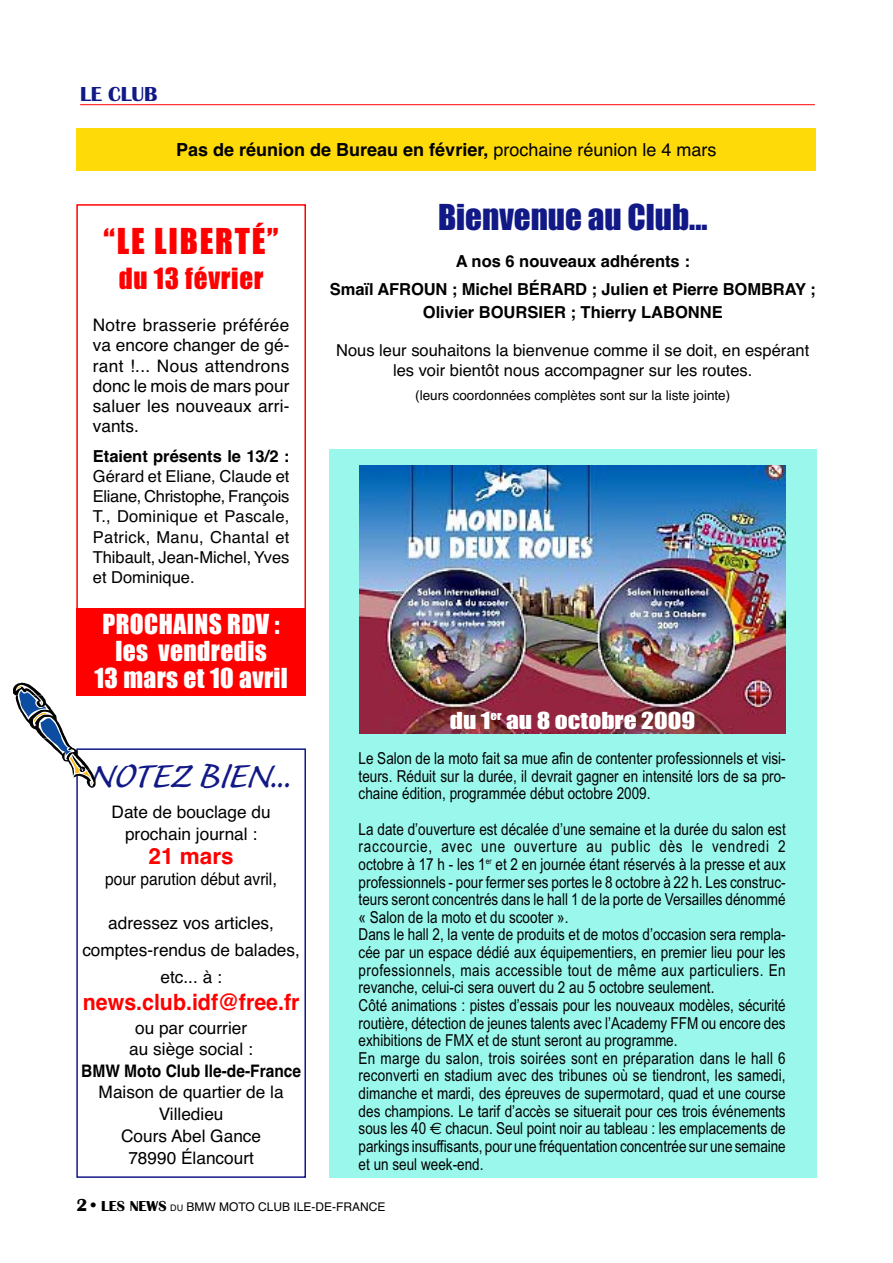
<style>
.page{position:relative;width:893px;height:1263px;background:#fff}
.page>*{position:absolute;margin:0;border:0;box-sizing:border-box;transform-origin:0 0}
.t1{font:45px "Caliban";color:#111987}
.t2{font:33px "Impact";color:#111987}
.t3{font:33px "Impact";letter-spacing:.055em;color:#f00}
.t4{font:27px "Impact";letter-spacing:.025em;color:#f00}
.t5{font:25.5px/27px "Impact";letter-spacing:.015em;color:#fff;text-align:center}
.t6{font:700 22.5px "Helvetica";color:#f00;scale:.95 1}
.t7{font:700 22.5px "Helvetica";color:#f00}
.t8{font:21.6px "Impact";color:#fff;scale:1.18 1}
.t9{font:700 21px "Britannic";color:#111987}
.t10{font:700 18px "Helvetica";color:#000}
.t11{font:17.25px/20.2px "Helvetica";color:#000;text-align:center}
.t12{font:700 17.25px "Helvetica";color:#000;scale:.9 1}
.t13{font:17.25px "Helvetica";color:#000;scale:.9 1}
.t14{font:16.5px/17.7px "Arial Narrow";color:#000;text-align:justify}
.t15{font:16.5px/20.2px "Helvetica";color:#000;text-align:justify}
.t16{font:700 16.5px/27.8px "Helvetica";color:#000;text-align:center}
.t17{font:13.5px "Helvetica";color:#000}
.t18{font:12px "Helvetica";color:#000}
.s1{font-weight:400}
.s2{font-family:"Euro Sans"}
.s3{font-family:"Britannic";font-weight:700;font-size:18px}
.s4{font-family:"Britannic";font-weight:700;font-size:15px}
.s5{font-size:9px}
</style>
<div class="page">
<div style="left:329px;top:450px;width:487px;height:728px;background:#99f7ec"></div>
<div style="left:76px;top:748px;width:230px;height:430px;border:2px solid #111987"></div>
<svg style="left:13px;top:683px;width:83px;height:105px"></svg>
<div style="left:76px;top:128px;width:740px;height:43px;background:#feda09"></div>
<div style="left:76px;top:204px;width:230px;height:492px;border:2px solid #f00"></div>
<div style="left:76px;top:608px;width:230px;height:88px;background:#f00"></div>
<hr style="left:80px;top:104px;width:735px;height:1px;background:#f00">
<img style="left:359px;top:466px;width:426px;height:268px">
<p class="t9" style="left:80px;top:87px;width:79px">LE CLUB</p>
<p class="t10" style="left:176px;top:143px;width:542px">Pas de réunion de Bureau en février, <span class="s1">prochaine réunion le 4 mars</span></p>
<h2 class="t3" style="left:104px;top:231px;width:177px">“LE LIBERTÉ”</h2>
<h3 class="t4" style="left:119px;top:270px;width:146px">du 13 février</h3>
<p class="t11" style="left:93px;top:317px;width:198px;text-align:justify">Notre brasserie préférée va encore changer de gé&shy;rant !... Nous attendrons donc le mois de mars pour saluer les nouveaux arri&shy;vants.</p>
<p class="t16" style="left:93px;top:444px;width:198px">Etaient présents le 13/2 :</p>
<p class="t15" style="left:93px;top:468px;width:198px">Gérard et Eliane, Claude et Eliane, Christophe, François T., Dominique et Pascale, Patrick, Manu, Chantal et Thibault, Jean-Michel, Yves et Dominique.</p>
<h3 class="t5" style="left:94px;top:612px;width:195px">PROCHAINS RDV : les vendredis<br>13 mars et 10 avril</h3>
<h1 class="t1" style="left:90px;top:759px;width:203px">NOTEZ BIEN...</h1>
<p class="t11" style="left:112px;top:803px;width:161px;line-height:21.8px">Date de bouclage du prochain journal :</p>
<h3 class="t7" style="left:149px;top:847px;width:87px">21 mars</h3>
<p class="t13" style="left:105px;top:873px;width:193px">pour parution début avril,</p>
<p class="t11" style="left:82px;top:911px;width:219px;line-height:27px">adressez vos articles, comptes-rendus de balades, etc... à :</p>
<h3 class="t6" style="left:83px;top:994px;width:230px">news.club.idf@free.fr</h3>
<p class="t11" style="left:129px;top:1019px;width:125px;line-height:21px">ou par courrier au siège social :</p>
<p class="t12" style="left:81px;top:1064px;width:246px">BMW Moto Club Ile-de-France</p>
<p class="t11" style="left:99px;top:1083px;width:186px;line-height:21.8px">Maison de quartier de la<br>Villedieu<br>Cours Abel Gance<br>78990 Élancourt</p>
<h2 class="t2" style="left:438px;top:207px;width:271px">Bienvenue au Club...</h2>
<p class="t16" style="left:330px;top:249px;width:487px">A nos 6 nouveaux adhérents :<br>Smaïl AFROUN ; Michel BÉRARD ; Julien et Pierre BOMBRAY ;</p>
<p class="t16" style="left:423px;top:300px;width:301px">Olivier BOURSIER ; Thierry LABONNE</p>
<p class="t15" style="left:336px;top:342px;width:475px;line-height:19.5px;text-align:center">Nous leur souhaitons la bienvenue comme il se doit, en espérant les voir bientôt nous accompagner sur les routes.</p>
<p class="t17" style="left:415px;top:391px;width:316px">(leurs coordonnées complètes sont sur la liste jointe)</p>
<h3 class="t8" style="left:450px;top:713px;width:210px">du 1<sup>er</sup> au 8 octobre 2009</h3>
<p class="t14" style="left:359px;top:751px;width:429px">Le Salon de la moto fait sa mue afin de contenter professionnels et visi&shy;teurs. Réduit sur la durée, il devrait gagner en intensité lors de sa pro&shy;chaine édition, programmée début octobre 2009.</p>
<p class="t14" style="left:359px;top:822px;width:429px;text-align:left">La date d’ouverture est décalée d’une semaine et la durée du salon est raccourcie, avec une ouverture au public dès le vendredi 2 octobre à 17 h - les 1<sup>er</sup> et 2 en journée étant réservés à la presse et aux professionnels - pour fermer ses portes le 8 octobre à 22 h. Les construc&shy;teurs seront concentrés dans le hall 1 de la porte de Versailles dénommé « Salon de la moto et du scooter ».<br>Dans le hall 2, la vente de produits et de motos d’occasion sera rempla&shy;cée par un espace dédié aux équipementiers, en premier lieu pour les professionnels, mais accessible tout de même aux particuliers. En revanche, celui-ci sera ouvert du 2 au 5 octobre seulement.<br>Côté animations : pistes d’essais pour les nouveaux modèles, sécurité routière, détection de jeunes talents avec l’Academy FFM ou encore des exhibitions de FMX et de stunt seront au programme.<br>En marge du salon, trois soirées sont en préparation dans le hall 6 reconverti en stadium avec des tribunes où se tiendront, les samedi, dimanche et mardi, des épreuves de supermotard, quad et une course des champions. Le tarif d’accès se situerait pour ces trois événements sous les 40 <span class="s2">€</span> chacun. Seul point noir au tableau : les emplacements de parkings insuffisants, pour une fréquentation concentrée sur une semaine et un seul week-end.</p>
<p class="t18" style="left:76px;top:1203px;width:311px"><span class="s3">2 •</span> <span class="s4">LES NEWS</span> <span class="s5">DU</span> BMW MOTO CLUB ILE-DE-FRANCE</p>
</div>
